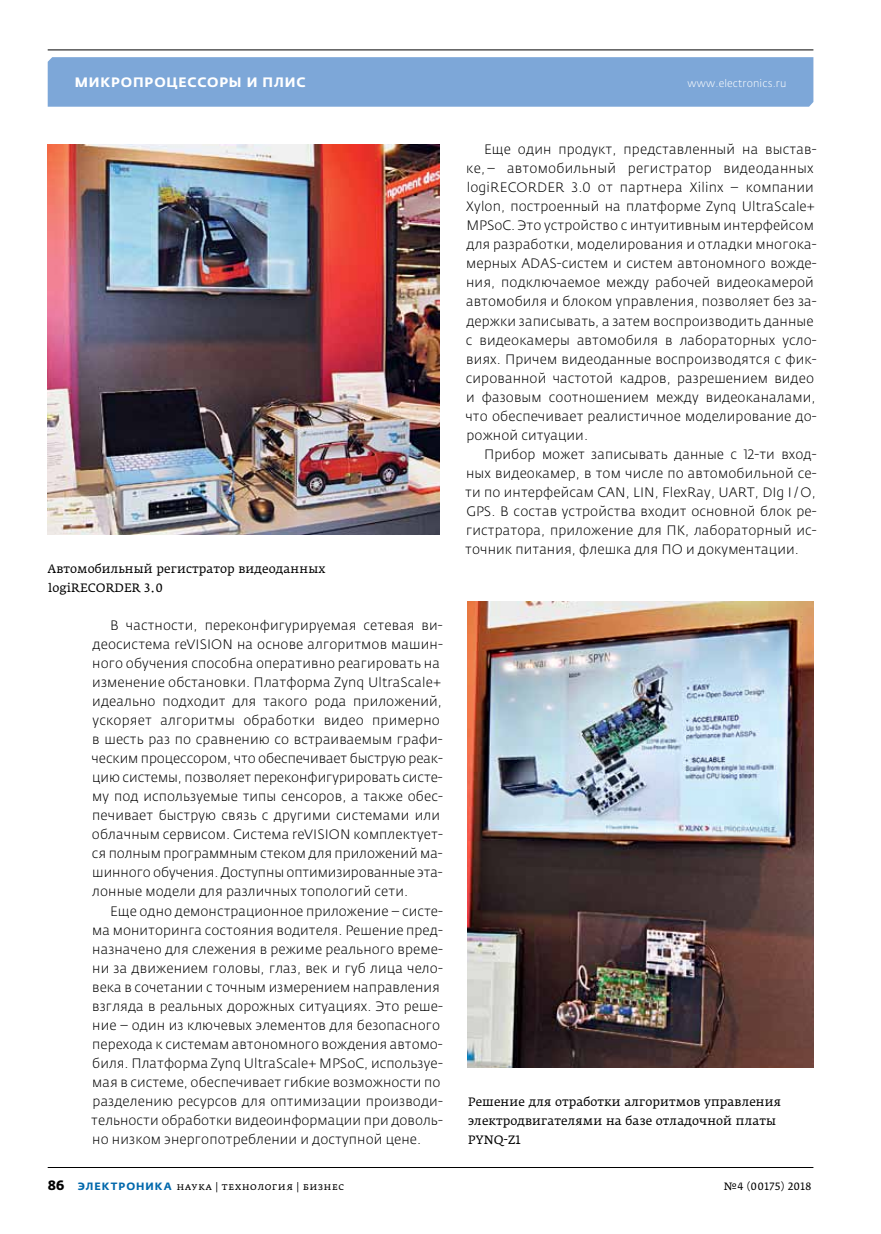
<style>
.page{position:relative;width:881px;height:1234px;background:#fff}
.page>*{position:absolute;margin:0;border:0;box-sizing:border-box;transform-origin:0 0}
.t1{font:300 13.5px/19px "Fedra Sans Pro";letter-spacing:.01em;color:#000}
.t2{font:700 13.5px "Fedra Sans Alt Pro";letter-spacing:.06em;color:#fff}
.t3{font:12px/19px "Fedra Serif A Pro";letter-spacing:.005em;color:#000}
.t4{font:10.5px "Fedra Serif A Pro";letter-spacing:.03em;color:#000}
.t5{font:300 10.5px "Fedra Sans Pro";letter-spacing:.015em;color:#fff}
.s1{font-family:"Fedra Sans Pro";font-weight:700;font-size:13.5px}
.s2{font-family:"Fedra Sans Alt Pro";font-weight:700;color:#0068ac}
</style>
<div class="page">
<div style="left:48px;top:57px;width:765px;height:50px;background:#7da7d8"></div>
<hr style="left:48px;top:49px;width:765px;height:1px;background:#000">
<hr style="left:48px;top:1166px;width:765px;height:1px;background:#000">
<img style="left:48px;top:145px;width:391px;height:389px">
<img style="left:467px;top:601px;width:346px;height:466px">
<p class="t2" style="left:75px;top:74px;width:221px">Микропроцессоры и ПЛИС</p>
<p class="t5" style="left:687px;top:77px;width:100px">www.electronics.ru</p>
<p class="t3" style="left:47px;top:559px;width:279px">Автомобильный регистратор видеоданных logiRECORDER 3.0</p>
<p class="t1" style="left:92px;top:615px;width:353px;text-indent:19px">В частности, переконфигурируемая сетевая ви&shy;деосистема reVISION на основе алгоритмов машин&shy;ного обучения способна оперативно реагировать на изменение обстановки. Платформа Zynq UltraScale+ идеально подходит для такого рода приложений, ускоряет алгоритмы обработки видео примерно в шесть раз по сравнению со встраиваемым графи&shy;ческим процессором, что обеспечивает быструю реак&shy;цию системы, позволяет переконфигурировать систе&shy;му под используемые типы сенсоров, а также обес&shy;печивает быструю связь с другими системами или облачным сервисом. Система reVISION комплектует&shy;ся полным программным стеком для приложений ма&shy;шинного обучения. Доступны оптимизированные эта&shy;лонные модели для различных топологий сети.</p>
<p class="t1" style="left:91px;top:901px;width:353px;text-indent:19px">Еще одно демонстрационное приложение – систе&shy;ма мониторинга состояния водителя. Решение пред&shy;назначено для слежения в режиме реального време&shy;ни за движением головы, глаз, век и губ лица чело&shy;века в сочетании с точным измерением направления взгляда в реальных дорожных ситуациях. Это реше&shy;ние – один из ключевых элементов для безопасного перехода к системам автономного вождения автомо&shy;биля. Платформа Zynq UltraScale+ MPSoC, используе&shy;мая в системе, обеспечивает гибкие возможности по разделению ресурсов для оптимизации производи&shy;тельности обработки видеоинформации при доволь&shy;но низком энергопотреблении и доступной цене.</p>
<p class="t1" style="left:465px;top:140px;width:353px;text-indent:19px">Еще один продукт, представленный на выстав&shy;ке, – автомобильный регистратор видеоданных logiRECORDER 3.0 от партнера Xilinx – компании Xylon, построенный на платформе Zynq UltraScale+ MPSoC. Это устройство с интуитивным интерфейсом для разработки, моделирования и отладки многока&shy;мерных ADAS-систем и систем автономного вожде&shy;ния, подключаемое между рабочей видеокамерой автомобиля и блоком управления, позволяет без за&shy;держки записывать, а затем воспроизводить данные с видеокамеры автомобиля в лабораторных усло&shy;виях. Причем видеоданные воспроизводятся с фик&shy;сированной частотой кадров, разрешением видео и фазовым соотношением между видеоканалами, что обеспечивает реалистичное моделирование до&shy;рожной ситуации.</p>
<p class="t1" style="left:465px;top:444px;width:353px;text-align:justify;text-indent:19px">Прибор может записывать данные с 12-ти вход&shy;ных видеокамер, в том числе по автомобильной се&shy;ти по интерфейсам CAN, LIN, FlexRay, UART, DIg I/ O, GPS. В состав устройства входит основной блок ре&shy;гистратора, приложение для ПК, лабораторный ис&shy;точник питания, флешка для ПО и документации.</p>
<p class="t3" style="left:468px;top:1091px;width:314px">Решение для отработки алгоритмов управления электродвигателями на базе отладочной платы<br>PYNQ-Z1</p>
<p class="t4" style="left:48px;top:1179px;width:298px"><span class="s1">86</span> <span class="s2">ЭЛЕКТРОНИКА</span> наука | технология | бизнес</p>
<p class="t4" style="left:723px;top:1179px;width:89px">№4 (00175) 2018</p>
</div>
